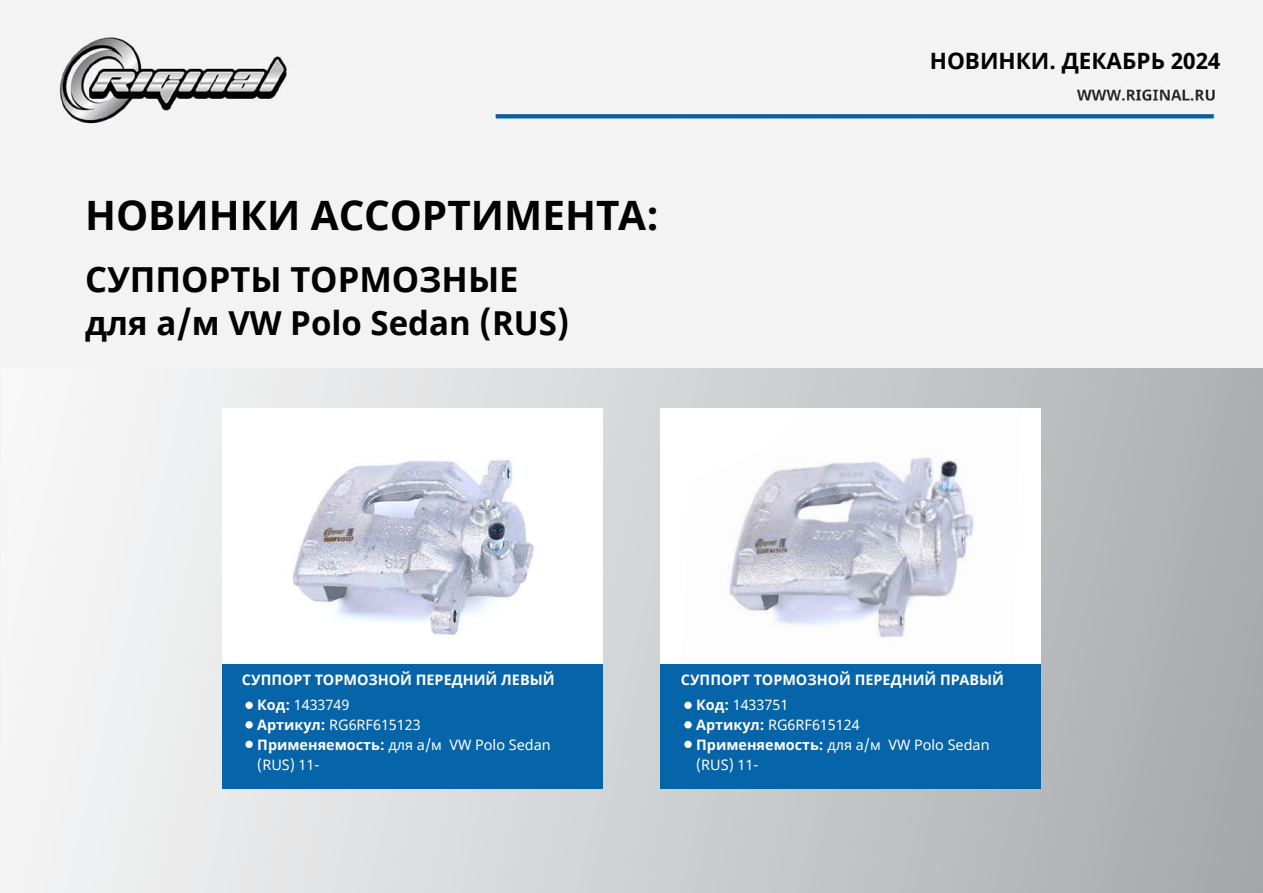
<style>
.page{position:relative;width:1263px;height:893px;background:#f3f3f3}
.page>*{position:absolute;margin:0;border:0;box-sizing:border-box;transform-origin:0 0}
.t1{font:700 40.5px "Noto Sans";color:#000}
.t2{font:700 34.5px "Noto Sans";color:#000}
.t3{font:700 33px "Noto Sans";color:#000}
.t4{font:700 22.5px "Noto Sans";color:#000}
.t5{font:14.4px/19.8px "Noto Sans";color:#fff}
.t6{font:700 14.4px "Noto Sans";color:#fff}
.s1{font-weight:700}
</style>
<div class="page">
<div style="left:2px;top:368px;width:1261px;height:525px;background:linear-gradient(to right,#f8f9f9,#aaacaf)"></div>
<div style="left:660px;top:408px;width:381px;height:381px;background:#fff"></div>
<div style="left:222px;top:408px;width:380px;height:381px;background:#fff"></div>
<img style="left:729px;top:457px;width:245px;height:181px">
<img style="left:293px;top:460px;width:241px;height:175px">
<div style="left:660px;top:664px;width:381px;height:125px;background:#0664a8"></div>
<div style="left:222px;top:664px;width:380px;height:125px;background:#0664a8"></div>
<div style="left:684px;top:702px;width:8px;height:7px;background:#fff;border-radius:50%"></div>
<div style="left:684px;top:721px;width:8px;height:7px;background:#fff;border-radius:50%"></div>
<div style="left:684px;top:741px;width:8px;height:7px;background:#fff;border-radius:50%"></div>
<div style="left:245px;top:702px;width:8px;height:7px;background:#fff;border-radius:50%"></div>
<div style="left:245px;top:721px;width:8px;height:7px;background:#fff;border-radius:50%"></div>
<div style="left:245px;top:741px;width:8px;height:7px;background:#fff;border-radius:50%"></div>
<h1 class="t1" style="left:85px;top:187px;width:576px">НОВИНКИ АССОРТИМЕНТА:</h1>
<h2 class="t2" style="left:85px;top:255px;width:435px">СУППОРТЫ ТОРМОЗНЫЕ</h2>
<h3 class="t3" style="left:85px;top:300px;width:486px">для а/м VW Polo Sedan (RUS)</h3>
<h3 class="t4" style="left:930px;top:45px;width:292px">НОВИНКИ. ДЕКАБРЬ 2024</h3>
<p class="t6" style="left:242px;top:669px;width:314px">СУППОРТ ТОРМОЗНОЙ ПЕРЕДНИЙ ЛЕВЫЙ</p>
<p class="t5" style="left:257px;top:696px;width:295px"><span class="s1">Код:</span> 1433749<br><span class="s1">Артикул:</span> RG6RF615123<br><span class="s1">Применяемость:</span> для а/м VW Polo Sedan (RUS) 11-</p>
<p class="t6" style="left:681px;top:669px;width:325px">СУППОРТ ТОРМОЗНОЙ ПЕРЕДНИЙ ПРАВЫЙ</p>
<p class="t5" style="left:696px;top:696px;width:295px"><span class="s1">Код:</span> 1433751<br><span class="s1">Артикул:</span> RG6RF615124<br><span class="s1">Применяемость:</span> для а/м VW Polo Sedan (RUS) 11-</p>
</div>
